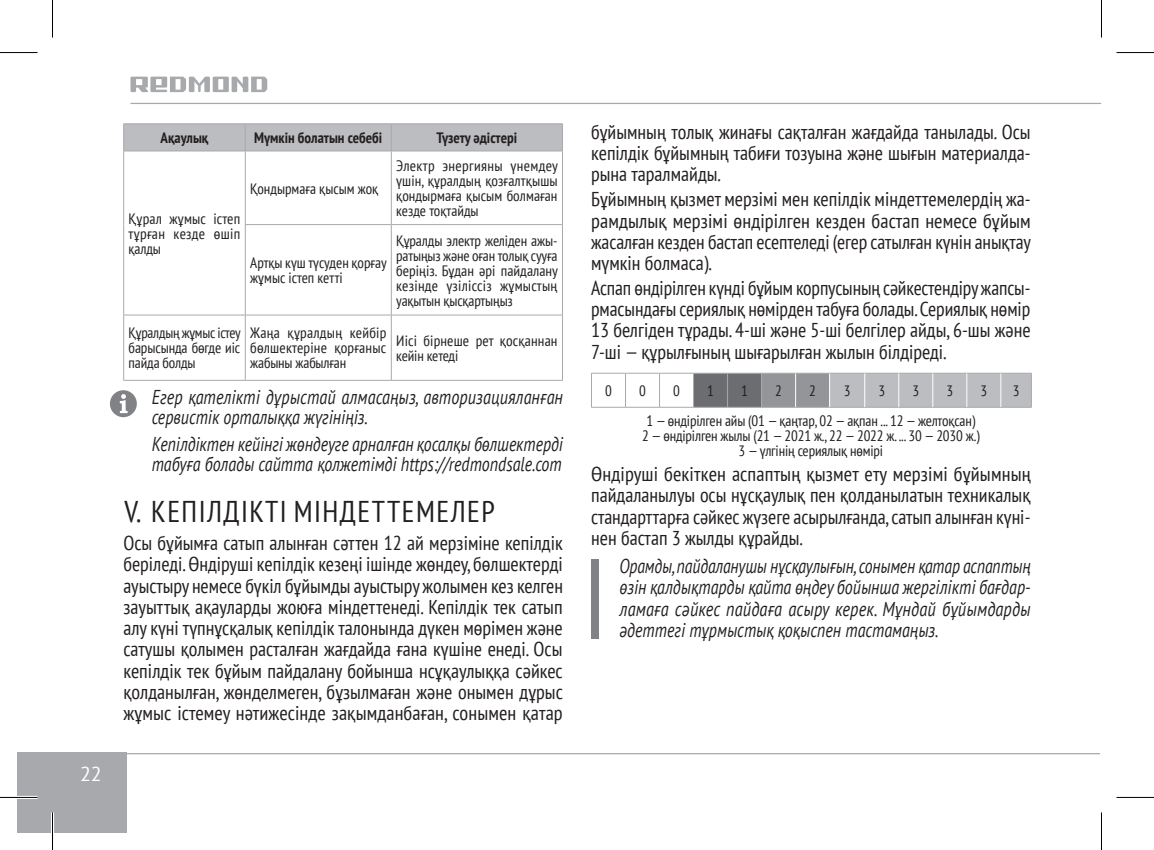
<style>
.page{position:relative;width:1154px;height:850px;background:#fff}
.page>*{position:absolute;margin:0;border:0;box-sizing:border-box;transform-origin:0 0}
.t1{font:condensed 30px "PT Sans";letter-spacing:.05em;color:#231f20}
.t2{font:condensed 20px/21.2px "PT Sans";color:#231f20;text-align:justify}
.Footnote_1{font:italic 20px/21.2px "PT Sans";color:#231f20;text-align:justify;scale:.78 1}
.Footnote_1-2{font:italic 20px/20px "PT Sans";color:#231f20;scale:.79 1}
.Footnote_1-3{font:italic 20px/20px "PT Sans";color:#231f20;scale:.81 1}
.t3{font:20px "PT Sans";color:#fff}
.Plain_Text{font:condensed 15px/15px "PT Sans";color:#231f20;text-align:justify}
.Plain_Text_Header{font:700 condensed 15px "PT Sans";color:#231f20}
</style>
<div class="page">
<div style="left:17px;top:752px;width:110px;height:80px;background:#a8a9ad"></div>
<svg style="left:130px;top:77px;width:137px;height:15px"></svg>
<hr style="left:130px;top:103px;width:971px;height:1px;background:#a8a9ad">
<hr style="left:102px;top:752px;width:998px;height:2px;background:#a8a9ad">
<hr style="left:123px;top:123px;width:122px;height:1px;background:#a8a9ad">
<hr style="left:245px;top:123px;width:146px;height:1px;background:#a8a9ad">
<hr style="left:391px;top:123px;width:172px;height:1px;background:#a8a9ad">
<div style="left:123px;top:124px;width:440px;height:26px;background:#bcbdc0"></div>
<hr style="left:123px;top:150px;width:122px;height:1px;background:#a8a9ad">
<hr style="left:245px;top:150px;width:146px;height:1px;background:#a8a9ad">
<hr style="left:391px;top:150px;width:172px;height:1px;background:#a8a9ad">
<hr style="left:123px;top:151px;width:1px;height:73px;background:#a8a9ad">
<hr style="left:123px;top:224px;width:1px;height:90px;background:#a8a9ad">
<hr style="left:245px;top:151px;width:1px;height:73px;background:#a8a9ad">
<hr style="left:391px;top:151px;width:1px;height:73px;background:#a8a9ad">
<hr style="left:562px;top:151px;width:1px;height:73px;background:#a8a9ad">
<hr style="left:245px;top:224px;width:146px;height:1px;background:#a8a9ad">
<hr style="left:245px;top:225px;width:1px;height:89px;background:#a8a9ad">
<hr style="left:391px;top:224px;width:172px;height:1px;background:#a8a9ad">
<hr style="left:391px;top:225px;width:1px;height:89px;background:#a8a9ad">
<hr style="left:562px;top:225px;width:1px;height:89px;background:#a8a9ad">
<hr style="left:123px;top:314px;width:122px;height:1px;background:#a8a9ad">
<hr style="left:123px;top:315px;width:1px;height:65px;background:#a8a9ad">
<hr style="left:245px;top:314px;width:146px;height:1px;background:#a8a9ad">
<hr style="left:245px;top:315px;width:1px;height:65px;background:#a8a9ad">
<hr style="left:123px;top:380px;width:122px;height:1px;background:#a8a9ad">
<hr style="left:245px;top:380px;width:146px;height:1px;background:#a8a9ad">
<hr style="left:391px;top:314px;width:172px;height:1px;background:#a8a9ad">
<hr style="left:391px;top:315px;width:1px;height:65px;background:#a8a9ad">
<hr style="left:562px;top:315px;width:1px;height:65px;background:#a8a9ad">
<hr style="left:391px;top:380px;width:172px;height:1px;background:#a8a9ad">
<svg style="left:110px;top:390px;width:27px;height:27px"></svg>
<svg style="left:694px;top:373px;width:337px;height:33px;background:#a4a5a8"></svg>
<hr style="left:591px;top:372px;width:34px;height:1px;background:#a8a9ad">
<hr style="left:591px;top:373px;width:1px;height:34px;background:#a8a9ad">
<hr style="left:625px;top:372px;width:34px;height:1px;background:#a8a9ad">
<hr style="left:659px;top:372px;width:34px;height:1px;background:#a8a9ad">
<hr style="left:693px;top:372px;width:34px;height:1px;background:#a8a9ad">
<hr style="left:727px;top:372px;width:34px;height:1px;background:#a8a9ad">
<hr style="left:761px;top:372px;width:34px;height:1px;background:#a8a9ad">
<hr style="left:795px;top:372px;width:35px;height:1px;background:#a8a9ad">
<hr style="left:830px;top:372px;width:35px;height:1px;background:#a8a9ad">
<hr style="left:865px;top:372px;width:34px;height:1px;background:#a8a9ad">
<hr style="left:899px;top:372px;width:34px;height:1px;background:#a8a9ad">
<hr style="left:933px;top:372px;width:34px;height:1px;background:#a8a9ad">
<hr style="left:967px;top:372px;width:34px;height:1px;background:#a8a9ad">
<hr style="left:1001px;top:372px;width:31px;height:1px;background:#a8a9ad">
<hr style="left:1031px;top:373px;width:1px;height:34px;background:#a8a9ad">
<hr style="left:591px;top:406px;width:34px;height:1px;background:#a8a9ad">
<hr style="left:625px;top:406px;width:34px;height:1px;background:#a8a9ad">
<hr style="left:659px;top:406px;width:34px;height:1px;background:#a8a9ad">
<hr style="left:693px;top:406px;width:34px;height:1px;background:#a8a9ad">
<hr style="left:727px;top:406px;width:34px;height:1px;background:#a8a9ad">
<hr style="left:761px;top:406px;width:34px;height:1px;background:#a8a9ad">
<hr style="left:795px;top:406px;width:35px;height:1px;background:#a8a9ad">
<hr style="left:830px;top:406px;width:35px;height:1px;background:#a8a9ad">
<hr style="left:865px;top:406px;width:34px;height:1px;background:#a8a9ad">
<hr style="left:899px;top:406px;width:34px;height:1px;background:#a8a9ad">
<hr style="left:933px;top:406px;width:34px;height:1px;background:#a8a9ad">
<hr style="left:967px;top:406px;width:34px;height:1px;background:#a8a9ad">
<hr style="left:1001px;top:406px;width:31px;height:1px;background:#a8a9ad">
<hr style="left:795px;top:373px;width:1px;height:34px;background:#fff">
<hr style="left:829px;top:373px;width:1px;height:34px;background:#fff">
<hr style="left:864px;top:373px;width:1px;height:34px;background:#fff">
<hr style="left:898px;top:373px;width:1px;height:34px;background:#fff">
<hr style="left:932px;top:373px;width:1px;height:34px;background:#fff">
<hr style="left:966px;top:373px;width:1px;height:34px;background:#fff">
<hr style="left:1000px;top:373px;width:1px;height:34px;background:#fff">
<hr style="left:625px;top:373px;width:1px;height:34px;background:#a8a9ad">
<hr style="left:659px;top:373px;width:1px;height:34px;background:#a8a9ad">
<hr style="left:693px;top:373px;width:1px;height:34px;background:#a8a9ad">
<hr style="left:727px;top:373px;width:1px;height:34px;background:#a8a9ad">
<hr style="left:761px;top:373px;width:1px;height:34px;background:#a8a9ad">
<div style="left:591px;top:559px;width:7px;height:79px;background:#808285"></div>
<hr style="left:0;top:795px;width:38px;height:3px;background:#fff">
<hr style="left:51px;top:812px;width:3px;height:37px;background:#fff">
<hr style="left:0;top:52px;width:38px;height:1px;background:#000">
<hr style="left:1116px;top:52px;width:38px;height:1px;background:#000">
<hr style="left:0;top:796px;width:38px;height:1px;background:#000">
<hr style="left:1116px;top:796px;width:38px;height:1px;background:#000">
<hr style="left:52px;top:0;width:1px;height:38px;background:#000">
<hr style="left:52px;top:812px;width:1px;height:37px;background:#000">
<hr style="left:1101px;top:0;width:1px;height:38px;background:#000">
<hr style="left:1101px;top:812px;width:1px;height:37px;background:#000">
<p class="t3" style="left:80px;top:760px;width:23px">22</p>
<p class="Plain_Text_Header" style="left:160px;top:128px;width:49px">Ақаулық</p>
<p class="Plain_Text_Header" style="left:254px;top:128px;width:130px">Мүмкін болатын себебі</p>
<p class="Plain_Text_Header" style="left:437px;top:128px;width:82px">Түзету әдістері</p>
<p class="Plain_Text" style="left:129px;top:210px;width:113px">Құрал жұмыс істеп тұрған кезде өшіп қалды</p>
<p class="Plain_Text" style="left:250px;top:180px;width:130px">Қондырмаға қысым жоқ</p>
<p class="Plain_Text" style="left:250px;top:255px;width:138px">Артқы күш түсуден қорғау жұмыс істеп кетті</p>
<p class="Plain_Text" style="left:396px;top:158px;width:163px">Электр энергияны үнемдеу үшін, құралдың қозғалтқышы қондырмаға қысым болмаған кезде тоқтайды</p>
<p class="Plain_Text" style="left:396px;top:232px;width:163px">Құралды электр желіден ажы&shy;ратыңыз және оған толық сууға беріңіз. Бұдан әрі пайдалану кезінде үзіліссіз жұмыстың уақытын қысқартыңыз</p>
<p class="Plain_Text" style="left:129px;top:325px;width:114px">Құралдың жұмыс істеу барысында бөгде иіс пайда болды</p>
<p class="Plain_Text" style="left:250px;top:325px;width:138px">Жаңа құралдың кейбір бөлшектеріне қорғаныс жабыны жабылған</p>
<p class="Plain_Text" style="left:396px;top:332px;width:163px">Иісі бірнеше рет қосқаннан кейін кетеді</p>
<p class="Footnote_1-3" style="left:152px;top:386px;width:509px">Егер қателікті дұрыстай алмасаңыз, авторизацияланған сервистік орталыққа жүгініңіз.</p>
<p class="Footnote_1-2" style="left:152px;top:433px;width:522px">Кепілдіктен кейінгі жөндеуге арналған қосалқы бөлшектерді табуға болады сайтта қолжетімді https://redmondsale.com</p>
<p class="t1" style="left:125px;top:491px;width:372px">V. КЕПІЛДІКТІ МІНДЕТТЕМЕЛЕР</p>
<p class="t2" style="left:123px;top:531px;width:441px">Осы бұйымға сатып алынған сәттен 12 ай мерзіміне кепілдік беріледі. Өндіруші кепілдік кезеңі ішінде жөндеу, бөлшектерді ауыстыру немесе бүкіл бұйымды ауыстыру жолымен кез келген зауыттық ақауларды жоюға міндеттенеді. Кепілдік тек сатып алу күні түпнұсқалық кепілдік талонында дүкен мөрімен және сатушы қолымен расталған жағдайда ғана күшіне енеді. Осы кепілдік тек бұйым пайдалану бойынша нсұқаулыққа сәйкес қолданылған, жөнделмеген, бұзылмаған және онымен дұрыс жұмыс істемеу нәтижесінде зақымданбаған, сонымен қатар</p>
<p class="t2" style="left:591px;top:121px;width:441px">бұйымның толық жинағы сақталған жағдайда танылады. Осы кепілдік бұйымның табиғи тозуына және шығын материалда&shy;рына таралмайды.</p>
<p class="t2" style="left:591px;top:188px;width:441px">Бұйымның қызмет мерзімі мен кепілдік міндеттемелердің жа&shy;рамдылық мерзімі өндірілген кезден бастап немесе бұйым жасалған кезден бастап есептеледі (егер сатылған күнін анықтау мүмкін болмаса).</p>
<p class="t2" style="left:591px;top:276px;width:441px">Аспап өндірілген күнді бұйым корпусының сәйкестендіру жапсы&shy;рмасындағы сериялық нөмірден табуға болады. Сериялық нөмір 13 белгіден тұрады. 4-ші және 5-ші белгілер айды, 6-шы және 7-ші — құрылғының шығарылған жылын білдіреді.</p>
<p class="Plain_Text" style="left:605px;top:383px;width:8px">0</p>
<p class="Plain_Text" style="left:639px;top:383px;width:8px">0</p>
<p class="Plain_Text" style="left:673px;top:383px;width:8px">0</p>
<p class="Plain_Text" style="left:707px;top:383px;width:8px">1</p>
<p class="Plain_Text" style="left:741px;top:383px;width:8px">1</p>
<p class="Plain_Text" style="left:775px;top:383px;width:8px">2</p>
<p class="Plain_Text" style="left:809px;top:383px;width:8px">2</p>
<p class="Plain_Text" style="left:844px;top:383px;width:8px">3</p>
<p class="Plain_Text" style="left:878px;top:383px;width:8px">3</p>
<p class="Plain_Text" style="left:912px;top:383px;width:8px">3</p>
<p class="Plain_Text" style="left:946px;top:383px;width:8px">3</p>
<p class="Plain_Text" style="left:980px;top:383px;width:8px">3</p>
<p class="Plain_Text" style="left:1013px;top:383px;width:8px">3</p>
<p class="Plain_Text" style="left:646px;top:413px;width:330px">1 — өндірілген айы (01 — қаңтар, 02 — ақпан ... 12 — желтоқсан)</p>
<p class="Plain_Text" style="left:642px;top:428px;width:339px">2 — өндірілген жылы (21 — 2021 ж., 22 — 2022 ж. ... 30 — 2030 ж.)</p>
<p class="Plain_Text" style="left:738px;top:443px;width:146px">3 — үлгінің сериялық нөмірі</p>
<p class="t2" style="left:591px;top:462px;width:441px">Өндіруші бекіткен аспаптың қызмет ету мерзімі бұйымның пайдаланылуы осы нұсқаулық пен қолданылатын техникалық стандарттарға сәйкес жүзеге асырылғанда, сатып алынған күні&shy;нен бастап 3 жылды құрайды.</p>
<p class="Footnote_1" style="left:619px;top:555px;width:529px">Орамды, пайдаланушы нұсқаулығын, сонымен қатар аспаптың өзін қалдықтарды қайта өңдеу бойынша жергілікті бағдар&shy;ламаға сәйкес пайдаға асыру керек. Мұндай бұйымдарды әдеттегі тұрмыстық қоқыспен тастамаңыз.</p>
</div>
